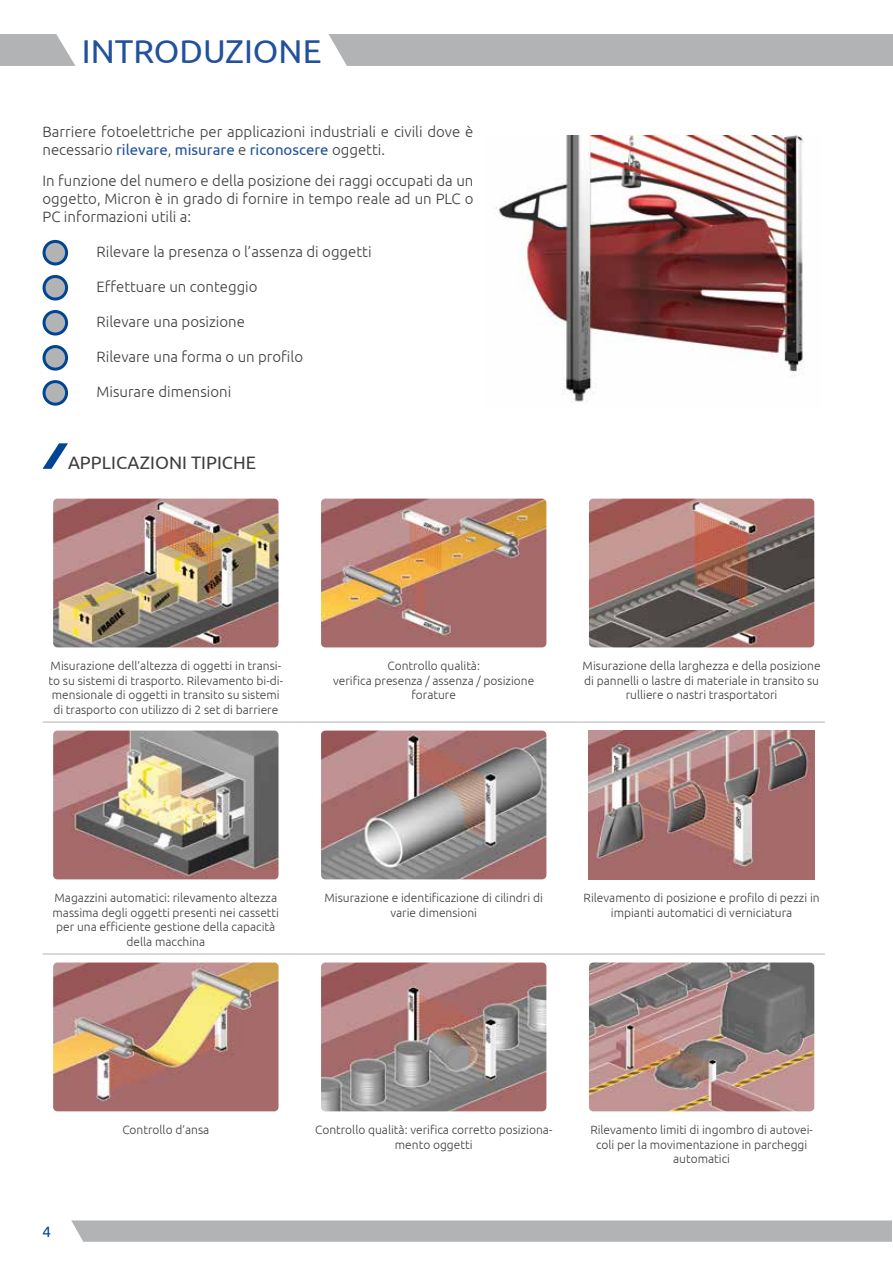
<style>
.page{position:relative;width:893px;height:1263px;background:#fff}
.page>*{position:absolute;margin:0;border:0;box-sizing:border-box;transform-origin:0 0}
.t1{font:33px "Ubuntu";color:#22519c}
.t2{font:18px "Ubuntu";color:#3e3d40}
.t3{font:300 15px/18px "Ubuntu";color:#3e3d40}
.t4{font:15px "Ubuntu";color:#004494}
.t5{font:300 12px/14.4px "Ubuntu";color:#3e3d40;text-align:center}
.s1{font-weight:400;color:#22519c}
</style>
<div class="page">
<svg style="left:0;top:34px;width:75px;height:32px;background:#babcbd"></svg>
<div style="left:328px;top:34px;width:565px;height:32px;background:#b1b3b4"></div>
<svg style="left:71px;top:1220px;width:821px;height:22px;background:#b4b6b7"></svg>
<img style="left:494px;top:136px;width:310px;height:266px">
<div style="left:44px;top:241px;width:23px;height:23px;background:#b1b3b4;border-radius:50%"></div>
<div style="left:43px;top:240px;width:25px;height:25px;border:3px solid #004494;border-radius:50%"></div>
<div style="left:44px;top:276px;width:23px;height:23px;background:#b1b3b4;border-radius:50%"></div>
<div style="left:43px;top:275px;width:25px;height:25px;border:3px solid #004494;border-radius:50%"></div>
<div style="left:44px;top:311px;width:23px;height:23px;background:#b1b3b4;border-radius:50%"></div>
<div style="left:43px;top:310px;width:25px;height:26px;border:3px solid #004494;border-radius:50%"></div>
<div style="left:44px;top:347px;width:23px;height:22px;background:#b1b3b4;border-radius:50%"></div>
<div style="left:43px;top:345px;width:25px;height:26px;border:3px solid #004494;border-radius:50%"></div>
<div style="left:44px;top:382px;width:23px;height:22px;background:#b1b3b4;border-radius:50%"></div>
<div style="left:43px;top:380px;width:25px;height:26px;border:3px solid #004494;border-radius:50%"></div>
<svg style="left:43px;top:443px;width:25px;height:26px"></svg>
<hr style="left:43px;top:722px;width:246px;height:1px;background:#b1b3b4">
<svg style="left:289px;top:722px;width:21px;height:1px"></svg>
<hr style="left:310px;top:722px;width:247px;height:1px;background:#b1b3b4">
<svg style="left:557px;top:722px;width:21px;height:1px"></svg>
<hr style="left:578px;top:722px;width:247px;height:1px;background:#b1b3b4">
<hr style="left:43px;top:954px;width:246px;height:1px;background:#b1b3b4">
<svg style="left:289px;top:954px;width:21px;height:1px"></svg>
<hr style="left:310px;top:954px;width:247px;height:1px;background:#b1b3b4">
<svg style="left:557px;top:954px;width:21px;height:1px"></svg>
<hr style="left:578px;top:954px;width:247px;height:1px;background:#b1b3b4">
<img style="left:53px;top:499px;width:226px;height:148px">
<img style="left:321px;top:499px;width:225px;height:148px">
<img style="left:589px;top:499px;width:225px;height:148px">
<img style="left:53px;top:730px;width:226px;height:149px">
<img style="left:321px;top:730px;width:225px;height:149px">
<img style="left:589px;top:730px;width:225px;height:149px">
<img style="left:53px;top:962px;width:226px;height:149px">
<img style="left:321px;top:962px;width:225px;height:149px">
<img style="left:589px;top:962px;width:225px;height:149px">
<h1 class="t1" style="left:82px;top:31px;width:241px">INTRODUZIONE</h1>
<p class="t3" style="left:43px;top:122px;width:432px">Barriere fotoelettriche per applicazioni industriali e civili dove è necessario <span class="s1">rilevare</span>, <span class="s1">misurare</span> e <span class="s1">riconoscere</span> oggetti.</p>
<p class="t3" style="left:43px;top:171px;width:432px;text-align:justify">In funzione del numero e della posizione dei raggi occupati da un oggetto, Micron è in grado di fornire in tempo reale ad un PLC o PC informazioni utili a:</p>
<p class="t3" style="left:97px;top:242px;width:277px">Rilevare la presenza o l’assenza di oggetti</p>
<p class="t3" style="left:97px;top:277px;width:163px">Effettuare un conteggio</p>
<p class="t3" style="left:97px;top:312px;width:150px">Rilevare una posizione</p>
<p class="t3" style="left:97px;top:347px;width:208px">Rilevare una forma o un profilo</p>
<p class="t3" style="left:97px;top:382px;width:136px">Misurare dimensioni</p>
<h2 class="t2" style="left:68px;top:451px;width:190px">APPLICAZIONI TIPICHE</h2>
<p class="t5" style="left:49px;top:658px;width:236px">Misurazione dell’altezza di oggetti in transi&shy;to su sistemi di trasporto. Rilevamento bi-di&shy;mensionale di oggetti in transito su sistemi di trasporto con utilizzo di 2 set di barriere</p>
<p class="t5" style="left:333px;top:658px;width:203px">Controllo qualità:<br>verifica presenza / assenza / posizione forature</p>
<p class="t5" style="left:583px;top:658px;width:239px">Misurazione della larghezza e della posizione di pannelli o lastre di materiale in transito su rulliere o nastri trasportatori</p>
<p class="t5" style="left:53px;top:890px;width:228px">Magazzini automatici: rilevamento altezza massima degli oggetti presenti nei cassetti per una efficiente gestione della capacità della macchina</p>
<p class="t5" style="left:325px;top:890px;width:220px">Misurazione e identificazione di cilindri di varie dimensioni</p>
<p class="t5" style="left:584px;top:890px;width:238px">Rilevamento di posizione e profilo di pezzi in impianti automatici di verniciatura</p>
<p class="t4" style="left:43px;top:1222px;width:10px">4</p>
<p class="t5" style="left:122px;top:1122px;width:89px">Controllo d’ansa</p>
<p class="t5" style="left:315px;top:1122px;width:239px">Controllo qualità: verifica corretto posiziona&shy;mento oggetti</p>
<p class="t5" style="left:590px;top:1122px;width:224px">Rilevamento limiti di ingombro di autovei&shy;coli per la movimentazione in parcheggi automatici</p>
</div>
